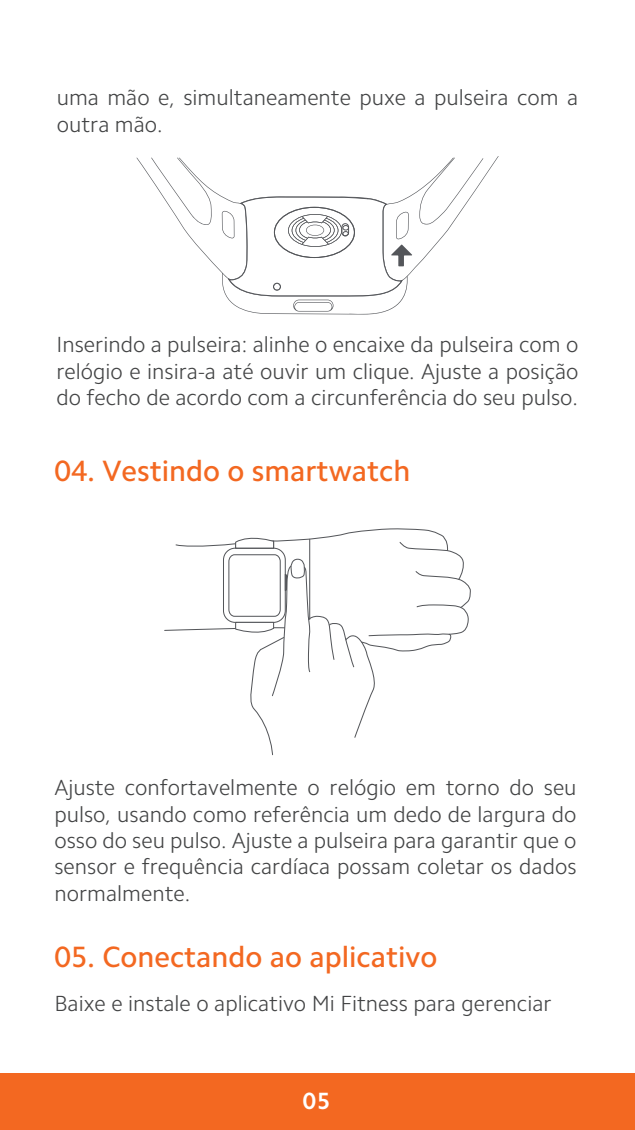
<style>
.page{position:relative;width:635px;height:1130px;background:#fff}
.page>*{position:absolute;margin:0;border:0;box-sizing:border-box;transform-origin:0 0}
.t1{font:500 29.6px "Camphor Pro";color:#f36821}
.t2{font:700 23.6px "Camphor Pro";color:#fff}
.t3{font:300 22px/26.4px "Camphor Pro";color:#434445;text-align:justify}
</style>
<div class="page">
<div style="left:0;top:1073px;width:635px;height:56px;background:#f36821"></div>
<svg style="left:136px;top:156px;width:363px;height:158px"></svg>
<svg style="left:419px;top:158px;width:64px;height:66px"></svg>
<svg style="left:222px;top:196px;width:190px;height:115px"></svg>
<svg style="left:164px;top:528px;width:307px;height:227px"></svg>
<p class="t3" style="left:57px;top:84px;width:523px">uma mão e, simultaneamente puxe a pulseira com a outra mão.</p>
<p class="t3" style="left:56px;top:331px;width:524px">Inserindo a pulseira: alinhe o encaixe da pulseira com o relógio e insira-a até ouvir um clique. Ajuste a posição do fecho de acordo com a circunferência do seu pulso.</p>
<h1 class="t1" style="left:54px;top:453px;width:357px">04. Vestindo o smartwatch</h1>
<p class="t3" style="left:54px;top:774px;width:524px">Ajuste confortavelmente o relógio em torno do seu pulso, usando como referência um dedo de largura do osso do seu pulso. Ajuste a pulseira para garantir que o sensor e frequência cardíaca possam coletar os dados normalmente.</p>
<h1 class="t1" style="left:54px;top:939px;width:384px">05. Conectando ao aplicativo</h1>
<p class="t3" style="left:54px;top:989px;width:499px">Baixe e instale o aplicativo Mi Fitness para gerenciar</p>
<p class="t2" style="left:303px;top:1087px;width:29px">05</p>
</div>
